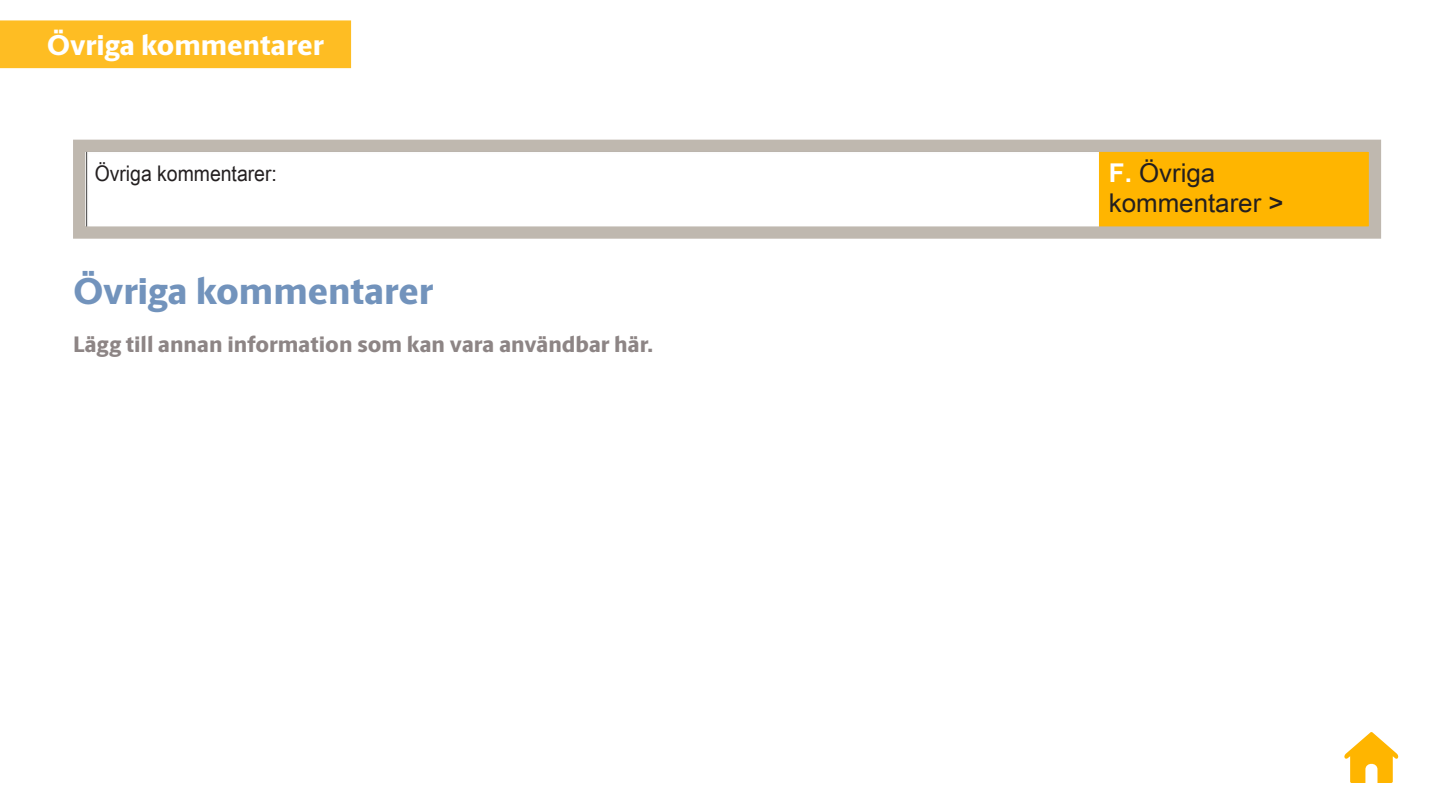
<style>
.page{position:relative;width:1440px;height:810px;background:#fff}
.page>*{position:absolute;margin:0;border:0;box-sizing:border-box;transform-origin:0 0}
.Large_Header{font:800 37.5px "UPS Berlingske Sans";letter-spacing:-.005em;color:#7293bc}
.t1{font:800 28.8px "UPS Berlingske Sans";letter-spacing:-.005em;color:#fff}
.Nav_Volume_Header{font:25.8px/30.2px "Arial Unicode MS";color:#231f20}
.Large_Header-2{font:800 22.5px "UPS Berlingske Sans";color:#8d8585}
.Nav_Volume_Header-2{font:21.6px "Arial Unicode MS";color:#231f20;scale:.9 1}
.s1{font-weight:700;color:#fff}
</style>
<div class="page">
<div style="left:0;top:20px;width:351px;height:48px;background:#febd23"></div>
<svg style="left:1344px;top:732px;width:55px;height:51px"></svg>
<img style="left:86px;top:153px;width:1282px;height:73px">
<div style="left:73px;top:140px;width:1308px;height:99px;border:12px solid #bfb8af"></div>
<div style="left:1102px;top:163px;width:251px;height:60px;background:#ffb500"></div>
<div style="left:89px;top:161px;width:668px;height:24px;background:#fff"></div>
<p class="t1" style="left:47px;top:24px;width:278px">Övriga kommentarer</p>
<p class="Nav_Volume_Header-2" style="left:95px;top:157px;width:204px">Övriga kommentarer:</p>
<p class="Large_Header" style="left:74px;top:263px;width:361px">Övriga kommentarer</p>
<p class="Large_Header-2" style="left:73px;top:328px;width:581px">Lägg till annan information som kan vara användbar här.</p>
<p class="Nav_Volume_Header" style="left:1109px;top:157px;width:176px"><span class="s1">F.</span> Övriga kommentarer &gt;</p>
</div>
